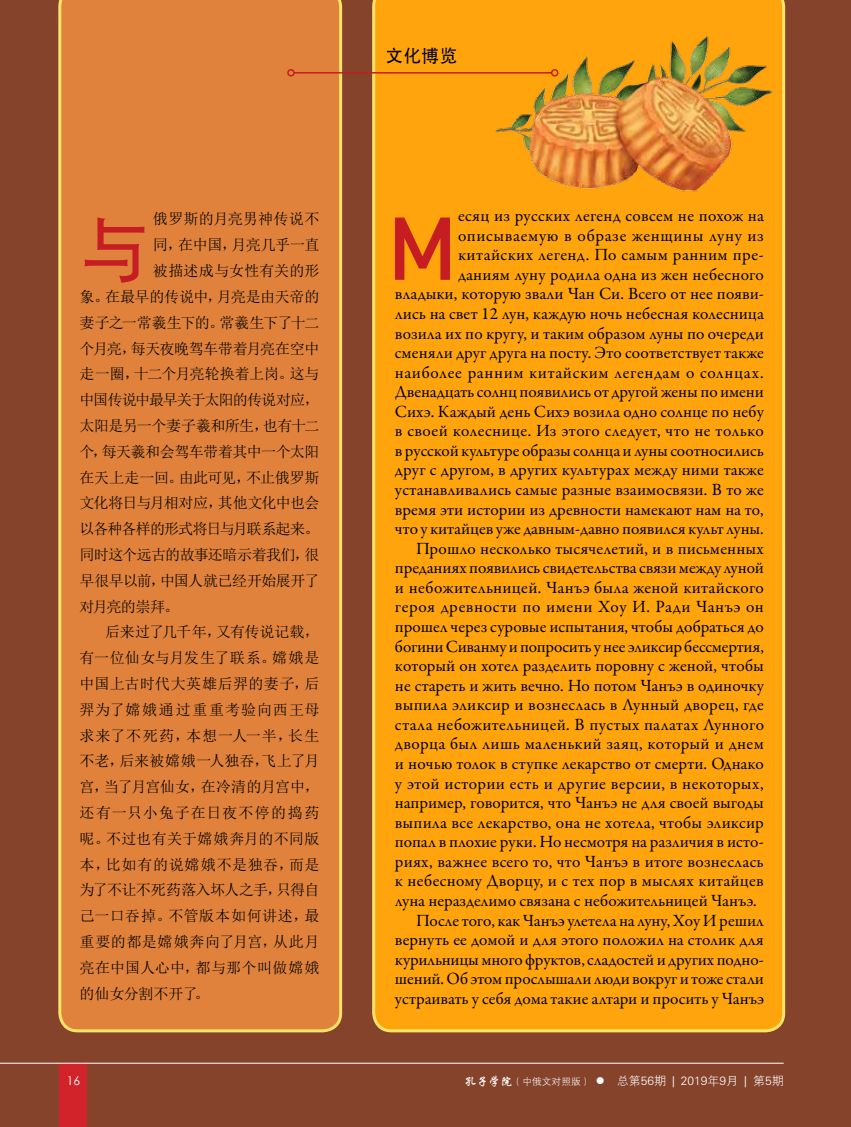
<style>
.page{position:relative;width:851px;height:1127px;background:#fff}
.page>*{position:absolute;margin:0;border:0;box-sizing:border-box;transform-origin:0 0}
.t1{font:500 87.45px "DIN Cyr";color:#c61d23}
.t2{font:70.8px "DFP Hei W7 GB5";color:#c61d23}
.t3{font:18px "MS Hei";color:#000}
.t4{font:17.25px "Garamond Premr Pro";letter-spacing:.005em;color:#000}
.t5{font:17.25px "Garamond Premr Pro";letter-spacing:.025em;color:#000}
.t6{font:17.25px "Garamond Premr Pro";letter-spacing:.04em;color:#000}
.t7{font:17.25px "Garamond Premr Pro";letter-spacing:.03em;color:#000}
.t8{font:17.25px "Garamond Premr Pro";letter-spacing:.035em;color:#000}
.t9{font:15px "Sim Sun";letter-spacing:-.015em;color:#000}
.t10{font:15px "Sim Sun";letter-spacing:-.04em;color:#000}
.t11{font:15px "Sim Sun";letter-spacing:.03em;color:#000}
.t12{font:15px "Sim Sun";letter-spacing:-.055em;color:#000}
.t13{font:15px "Sim Sun";letter-spacing:.005em;color:#000}
.t14{font:15px "Sim Sun";letter-spacing:.015em;color:#000}
.t15{font:15px "Sim Sun";letter-spacing:-.065em;color:#000}
.t16{font:15px "Sim Sun";letter-spacing:-.035em;color:#000}
.t17{font:15px "Sim Sun";letter-spacing:-.05em;color:#000}
.t18{font:15px "Sim Sun";letter-spacing:.025em;color:#000}
.t19{font:15px "Sim Sun";letter-spacing:.055em;color:#000}
.t20{font:15px "Sim Sun";letter-spacing:.045em;color:#000}
.t21{font:15px "Sim Sun";letter-spacing:.02em;color:#000}
.t22{font:15px "Sim Sun";letter-spacing:.07em;color:#000}
.t23{font:15px "Sim Sun";letter-spacing:.065em;color:#000}
.t24{font:12px "FZXH1 JW GB1 0";color:#fff}
.t25{font:12px "Century Gothic";color:#fff}
.s1{font-family:"ST Xingkai"}
.s2{font-size:9.75px}
.s3{font-family:"Century Gothic"}
</style>
<div class="page">
<div style="left:0;top:0;width:850px;height:1127px;background:#85432b"></div>
<div style="left:372px;top:0;width:413px;height:1032px;background:#ffa40d"></div>
<div style="left:58px;top:0;width:284px;height:1032px;background:#e0823c"></div>
<div style="left:60px;top:1063px;width:27px;height:64px;background:#d2232a"></div>
<hr style="left:294px;top:72px;width:257px;height:2px;background:#c61d23">
<div style="left:287px;top:69px;width:8px;height:8px;border:2px solid #c61d23;border-radius:50%"></div>
<hr style="left:0;top:1063px;width:783px;height:1px;background:#fff">
<img style="left:474px;top:8px;width:334px;height:217px">
<svg style="left:604px;top:1085px;width:18px;height:1px"></svg>
<h2 class="t2" style="left:80px;top:215px;width:72px">与</h2>
<p class="t14" style="left:153px;top:212px;width:168px">俄罗斯的月亮男神传说不</p>
<p class="t10" style="left:153px;top:237px;width:168px">同，在中国，月亮几乎一直</p>
<p class="t13" style="left:153px;top:263px;width:168px">被描述成与女性有关的形</p>
<p class="t9" style="left:80px;top:289px;width:241px">象。在最早的传说中，月亮是由天帝的</p>
<p class="t10" style="left:80px;top:315px;width:241px">妻子之一常羲生下的。常羲生下了十二</p>
<p class="t10" style="left:80px;top:341px;width:241px">个月亮，每天夜晚驾车带着月亮在空中</p>
<p class="t9" style="left:80px;top:366px;width:241px">走一圈，十二个月亮轮换着上岗。这与</p>
<p class="t15" style="left:80px;top:392px;width:241px">中国传说中最早关于太阳的传说对应，</p>
<p class="t16" style="left:80px;top:418px;width:241px">太阳是另一个妻子羲和所生，也有十二</p>
<p class="t10" style="left:80px;top:444px;width:241px">个，每天羲和会驾车带着其中一个太阳</p>
<p class="t9" style="left:80px;top:470px;width:241px">在天上走一回。由此可见，不止俄罗斯</p>
<p class="t12" style="left:80px;top:495px;width:241px">文化将日与月相对应，其他文化中也会</p>
<p class="t12" style="left:80px;top:521px;width:241px">以各种各样的形式将日与月联系起来。</p>
<p class="t10" style="left:80px;top:547px;width:241px">同时这个远古的故事还暗示着我们，很</p>
<p class="t10" style="left:80px;top:573px;width:241px">早很早以前，中国人就已经开始展开了</p>
<p class="t9" style="left:80px;top:599px;width:101px">对月亮的崇拜。</p>
<p class="t9" style="left:105px;top:624px;width:216px">后来过了几千年，又有传说记载，</p>
<p class="t11" style="left:80px;top:650px;width:241px">有一位仙女与月发生了联系。嫦娥是</p>
<p class="t18" style="left:80px;top:676px;width:241px">中国上古时代大英雄后羿的妻子，后</p>
<p class="t22" style="left:80px;top:702px;width:241px">羿为了嫦娥通过重重考验向西王母</p>
<p class="t19" style="left:80px;top:728px;width:241px">求来了不死药，本想一人一半，长生</p>
<p class="t13" style="left:80px;top:753px;width:241px">不老，后来被嫦娥一人独吞，飞上了月</p>
<p class="t9" style="left:80px;top:779px;width:241px">宫，当了月宫仙女，在冷清的月宫中，</p>
<p class="t23" style="left:80px;top:805px;width:241px">还有一只小兔子在日夜不停的捣药</p>
<p class="t14" style="left:80px;top:831px;width:241px">呢。不过也有关于嫦娥奔月的不同版</p>
<p class="t20" style="left:80px;top:857px;width:241px">本，比如有的说嫦娥不是独吞，而是</p>
<p class="t17" style="left:80px;top:882px;width:241px">为了不让不死药落入坏人之手，只得自</p>
<p class="t11" style="left:80px;top:908px;width:241px">己一口吞掉。不管版本如何讲述，最</p>
<p class="t11" style="left:80px;top:934px;width:241px">重要的都是嫦娥奔向了月宫，从此月</p>
<p class="t21" style="left:80px;top:960px;width:241px">亮在中国人心中，都与那个叫做嫦娥</p>
<p class="t9" style="left:80px;top:986px;width:131px">的仙女分割不开了。</p>
<p class="t25" style="left:67px;top:1072px;width:15px">16</p>
<p class="t3" style="left:385px;top:45px;width:73px">文化博览</p>
<h1 class="t1" style="left:387px;top:189px;width:73px">М</h1>
<p class="t4" style="left:458px;top:205px;width:307px">есяц из русских легенд совсем не похож на</p>
<p class="t8" style="left:458px;top:225px;width:307px">описываемую в образе женщины луну из</p>
<p class="t5" style="left:458px;top:244px;width:307px">китайских легенд. По самым ранним пре-</p>
<p class="t4" style="left:458px;top:264px;width:307px">даниям луну родила одна из жен небесного</p>
<p class="t4" style="left:395px;top:284px;width:370px">владыки, которую звали Чан Си. Всего от нее появи-</p>
<p class="t4" style="left:395px;top:303px;width:370px">лись на свет 12 лун, каждую ночь небесная колесница</p>
<p class="t4" style="left:395px;top:323px;width:370px">возила их по кругу, и таким образом луны по очереди</p>
<p class="t4" style="left:395px;top:342px;width:370px">сменяли друг друга на посту. Это соответствует также</p>
<p class="t6" style="left:395px;top:362px;width:370px">наиболее ранним китайским легендам о солнцах.</p>
<p class="t4" style="left:395px;top:381px;width:370px">Двенадцать солнц появились от другой жены по имени</p>
<p class="t4" style="left:395px;top:401px;width:370px">Сихэ. Каждый день Сихэ возила одно солнце по небу</p>
<p class="t4" style="left:395px;top:420px;width:370px">в своей колеснице. Из этого следует, что не только</p>
<p class="t4" style="left:395px;top:440px;width:370px">в русской культуре образы солнца и луны соотносились</p>
<p class="t4" style="left:395px;top:460px;width:370px">друг с другом, в других культурах между ними также</p>
<p class="t4" style="left:395px;top:479px;width:370px">устанавливались самые разные взаимосвязи. В то же</p>
<p class="t4" style="left:395px;top:499px;width:370px">время эти истории из древности намекают нам на то,</p>
<p class="t4" style="left:395px;top:518px;width:370px">что у китайцев уже давным-давно появился культ луны.</p>
<p class="t4" style="left:416px;top:538px;width:349px">Прошло несколько тысячелетий, и в письменных</p>
<p class="t4" style="left:395px;top:557px;width:370px">преданиях появились свидетельства связи между луной</p>
<p class="t4" style="left:395px;top:577px;width:370px">и небожительницей. Чанъэ была женой китайского</p>
<p class="t7" style="left:395px;top:596px;width:370px">героя древности по имени Хоу И. Ради Чанъэ он</p>
<p class="t4" style="left:395px;top:616px;width:370px">прошел через суровые испытания, чтобы добраться до</p>
<p class="t4" style="left:395px;top:636px;width:370px">богини Сиванму и попросить у нее эликсир бессмертия,</p>
<p class="t4" style="left:395px;top:655px;width:370px">который он хотел разделить поровну с женой, чтобы</p>
<p class="t4" style="left:395px;top:675px;width:370px">не стареть и жить вечно. Но потом Чанъэ в одиночку</p>
<p class="t4" style="left:395px;top:694px;width:370px">выпила эликсир и вознеслась в Лунный дворец, где</p>
<p class="t4" style="left:395px;top:714px;width:370px">стала небожительницей. В пустых палатах Лунного</p>
<p class="t4" style="left:395px;top:733px;width:370px">дворца был лишь маленький заяц, который и днем</p>
<p class="t4" style="left:395px;top:753px;width:370px">и ночью толок в ступке лекарство от смерти. Однако</p>
<p class="t5" style="left:395px;top:773px;width:370px">у этой истории есть и другие версии, в некоторых,</p>
<p class="t4" style="left:395px;top:792px;width:370px">например, говорится, что Чанъэ не для своей выгоды</p>
<p class="t4" style="left:395px;top:812px;width:370px">выпила все лекарство, она не хотела, чтобы эликсир</p>
<p class="t4" style="left:395px;top:831px;width:370px">попал в плохие руки. Но несмотря на различия в исто-</p>
<p class="t4" style="left:395px;top:851px;width:370px">риях, важнее всего то, что Чанъэ в итоге вознеслась</p>
<p class="t4" style="left:395px;top:870px;width:370px">к небесному Дворцу, и с тех пор в мыслях китайцев</p>
<p class="t4" style="left:395px;top:890px;width:363px">луна неразделимо связана с небожительницей Чанъэ.</p>
<p class="t4" style="left:416px;top:909px;width:349px">После того, как Чанъэ улетела на луну, Хоу И решил</p>
<p class="t4" style="left:395px;top:929px;width:370px">вернуть ее домой и для этого положил на столик для</p>
<p class="t4" style="left:395px;top:949px;width:370px">курильницы много фруктов, сладостей и других подно-</p>
<p class="t4" style="left:395px;top:968px;width:370px">шений. Об этом прослышали люди вокруг и тоже стали</p>
<p class="t4" style="left:395px;top:988px;width:370px">устраивать у себя дома такие алтари и просить у Чанъэ</p>
<p class="t24" style="left:464px;top:1075px;width:320px"><span class="s1">孔子学院</span><span class="s2">（中俄文对照版）</span> ● 总第56期 <span class="s3">|</span> 2019年9月 <span class="s3">|</span> 第5期</p>
</div>
